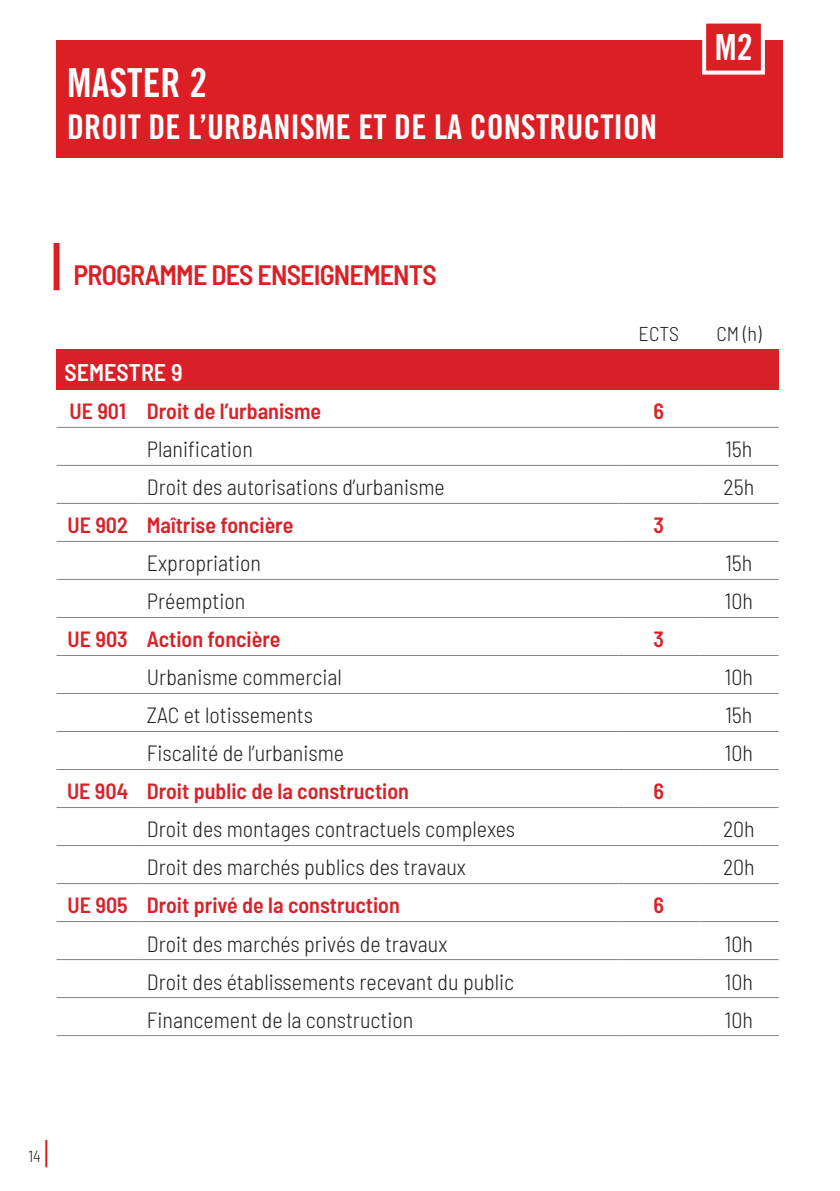
<style>
.page{position:relative;width:840px;height:1191px;background:#fff}
.page>*{position:absolute;margin:0;border:0;box-sizing:border-box;transform-origin:0 0}
.t1{font:40px "Trade Gothic LT Std Bd Cn 20";color:#fff}
.t2{font:36px "Trade Gothic LT Std Bd Cn 20";color:#fff}
.t3{font:34px "Trade Gothic LT Std Bd Cn 20";color:#fff}
.t4{font:600 semi-condensed 28px "Barlow";letter-spacing:-.03em;color:#db1f25}
.t5{font:600 semi-condensed 24px "Barlow";color:#fff}
.t6{font:300 semi-condensed 22px "Barlow";color:#231f20}
.t7{font:600 semi-condensed 22px "Barlow";color:#d9212a}
.t8{font:600 semi-condensed 22px "Barlow";color:#db1f25}
.t9{font:300 semi-condensed 20px "Barlow";color:#231f20}
.t10{font:300 semi-condensed 16px "Barlow";color:#231f20}
</style>
<div class="page">
<hr style="left:45px;top:1140px;width:2px;height:27px;background:#db1f25">
<div style="left:57px;top:349px;width:721px;height:40px;background:#d92028"></div>
<hr style="left:57px;top:465px;width:82px;height:1px;background:#808285">
<hr style="left:139px;top:465px;width:479px;height:1px;background:#808285">
<hr style="left:618px;top:465px;width:80px;height:1px;background:#808285">
<hr style="left:698px;top:465px;width:80px;height:1px;background:#808285">
<hr style="left:57px;top:427px;width:82px;height:1px;background:#808285">
<hr style="left:139px;top:427px;width:479px;height:1px;background:#808285">
<hr style="left:618px;top:427px;width:80px;height:1px;background:#808285">
<hr style="left:698px;top:427px;width:80px;height:1px;background:#808285">
<hr style="left:57px;top:541px;width:82px;height:1px;background:#808285">
<hr style="left:139px;top:541px;width:479px;height:1px;background:#808285">
<hr style="left:618px;top:541px;width:80px;height:1px;background:#808285">
<hr style="left:698px;top:541px;width:80px;height:1px;background:#808285">
<hr style="left:57px;top:579px;width:82px;height:1px;background:#808285">
<hr style="left:139px;top:579px;width:479px;height:1px;background:#808285">
<hr style="left:618px;top:579px;width:80px;height:1px;background:#808285">
<hr style="left:698px;top:579px;width:80px;height:1px;background:#808285">
<hr style="left:57px;top:655px;width:82px;height:1px;background:#808285">
<hr style="left:139px;top:655px;width:479px;height:1px;background:#808285">
<hr style="left:618px;top:655px;width:80px;height:1px;background:#808285">
<hr style="left:698px;top:655px;width:80px;height:1px;background:#808285">
<hr style="left:57px;top:693px;width:82px;height:1px;background:#808285">
<hr style="left:139px;top:693px;width:479px;height:1px;background:#808285">
<hr style="left:618px;top:693px;width:80px;height:1px;background:#808285">
<hr style="left:698px;top:693px;width:80px;height:1px;background:#808285">
<hr style="left:57px;top:731px;width:82px;height:1px;background:#808285">
<hr style="left:139px;top:731px;width:479px;height:1px;background:#808285">
<hr style="left:618px;top:731px;width:80px;height:1px;background:#808285">
<hr style="left:698px;top:731px;width:80px;height:1px;background:#808285">
<hr style="left:57px;top:769px;width:82px;height:1px;background:#808285">
<hr style="left:139px;top:769px;width:479px;height:1px;background:#808285">
<hr style="left:618px;top:769px;width:80px;height:1px;background:#808285">
<hr style="left:698px;top:769px;width:80px;height:1px;background:#808285">
<hr style="left:57px;top:807px;width:82px;height:1px;background:#808285">
<hr style="left:139px;top:807px;width:479px;height:1px;background:#808285">
<hr style="left:618px;top:807px;width:80px;height:1px;background:#808285">
<hr style="left:698px;top:807px;width:80px;height:1px;background:#808285">
<hr style="left:57px;top:845px;width:82px;height:1px;background:#808285">
<hr style="left:139px;top:845px;width:479px;height:1px;background:#808285">
<hr style="left:618px;top:845px;width:80px;height:1px;background:#808285">
<hr style="left:698px;top:845px;width:80px;height:1px;background:#808285">
<hr style="left:57px;top:883px;width:82px;height:1px;background:#808285">
<hr style="left:139px;top:883px;width:479px;height:1px;background:#808285">
<hr style="left:618px;top:883px;width:80px;height:1px;background:#808285">
<hr style="left:698px;top:883px;width:80px;height:1px;background:#808285">
<hr style="left:57px;top:921px;width:82px;height:1px;background:#808285">
<hr style="left:139px;top:921px;width:479px;height:1px;background:#808285">
<hr style="left:618px;top:921px;width:80px;height:1px;background:#808285">
<hr style="left:698px;top:921px;width:80px;height:1px;background:#808285">
<hr style="left:57px;top:959px;width:82px;height:1px;background:#808285">
<hr style="left:139px;top:959px;width:479px;height:1px;background:#808285">
<hr style="left:618px;top:959px;width:80px;height:1px;background:#808285">
<hr style="left:698px;top:959px;width:80px;height:1px;background:#808285">
<hr style="left:57px;top:997px;width:82px;height:1px;background:#808285">
<hr style="left:139px;top:997px;width:479px;height:1px;background:#808285">
<hr style="left:618px;top:997px;width:80px;height:1px;background:#808285">
<hr style="left:698px;top:997px;width:80px;height:1px;background:#808285">
<hr style="left:57px;top:1035px;width:82px;height:1px;background:#808285">
<hr style="left:139px;top:1035px;width:479px;height:1px;background:#808285">
<hr style="left:618px;top:1035px;width:80px;height:1px;background:#808285">
<hr style="left:698px;top:1035px;width:80px;height:1px;background:#808285">
<hr style="left:57px;top:503px;width:82px;height:1px;background:#808285">
<hr style="left:139px;top:503px;width:479px;height:1px;background:#808285">
<hr style="left:618px;top:503px;width:80px;height:1px;background:#808285">
<hr style="left:698px;top:503px;width:80px;height:1px;background:#808285">
<hr style="left:57px;top:617px;width:82px;height:1px;background:#808285">
<hr style="left:139px;top:617px;width:479px;height:1px;background:#808285">
<hr style="left:618px;top:617px;width:80px;height:1px;background:#808285">
<hr style="left:698px;top:617px;width:80px;height:1px;background:#808285">
<div style="left:54px;top:243px;width:6px;height:47px;background:#db1f25"></div>
<div style="left:57px;top:40px;width:725px;height:117px;background:#db1f25"></div>
<div style="left:701px;top:20px;width:63px;height:55px;background:#db1f25;border:4px solid #fff"></div>
<h1 class="t1" style="left:67px;top:59px;width:141px">MASTER 2</h1>
<h3 class="t3" style="left:67px;top:106px;width:591px">DROIT DE L’URBANISME ET DE LA CONSTRUCTION</h3>
<h2 class="t2" style="left:714px;top:25px;width:39px">M2</h2>
<p class="t4" style="left:74px;top:254px;width:364px">PROGRAMME DES ENSEIGNEMENTS</p>
<p class="t9" style="left:638px;top:320px;width:42px">ECTS</p>
<p class="t9" style="left:716px;top:320px;width:47px">CM (h)</p>
<p class="t5" style="left:65px;top:355px;width:119px">SEMESTRE 9</p>
<p class="t7" style="left:69px;top:395px;width:253px">UE 901 Droit de l’urbanisme</p>
<p class="t8" style="left:653px;top:395px;width:12px">6</p>
<p class="t6" style="left:147px;top:434px;width:107px">Planification</p>
<p class="t6" style="left:725px;top:434px;width:29px">15h</p>
<p class="t6" style="left:147px;top:472px;width:299px">Droit des autorisations d’urbanisme</p>
<p class="t6" style="left:723px;top:472px;width:32px">25h</p>
<p class="t7" style="left:67px;top:509px;width:227px">UE 902 Maîtrise foncière</p>
<p class="t8" style="left:653px;top:509px;width:12px">3</p>
<p class="t6" style="left:147px;top:548px;width:116px">Expropriation</p>
<p class="t6" style="left:725px;top:548px;width:29px">15h</p>
<p class="t6" style="left:147px;top:586px;width:100px">Préemption</p>
<p class="t6" style="left:724px;top:586px;width:30px">10h</p>
<p class="t7" style="left:68px;top:623px;width:214px">UE 903 Action foncière</p>
<p class="t8" style="left:653px;top:623px;width:12px">3</p>
<p class="t6" style="left:147px;top:661px;width:196px">Urbanisme commercial</p>
<p class="t6" style="left:724px;top:661px;width:30px">10h</p>
<p class="t6" style="left:147px;top:699px;width:167px">ZAC et lotissements</p>
<p class="t6" style="left:725px;top:699px;width:29px">15h</p>
<p class="t6" style="left:147px;top:737px;width:198px">Fiscalité de l’urbanisme</p>
<p class="t6" style="left:724px;top:737px;width:30px">10h</p>
<p class="t7" style="left:67px;top:775px;width:343px">UE 904 Droit public de la construction</p>
<p class="t8" style="left:653px;top:775px;width:12px">6</p>
<p class="t6" style="left:147px;top:813px;width:369px">Droit des montages contractuels complexes</p>
<p class="t6" style="left:722px;top:813px;width:33px">20h</p>
<p class="t6" style="left:147px;top:851px;width:320px">Droit des marchés publics des travaux</p>
<p class="t6" style="left:722px;top:851px;width:33px">20h</p>
<p class="t7" style="left:68px;top:889px;width:333px">UE 905 Droit privé de la construction</p>
<p class="t8" style="left:653px;top:889px;width:12px">6</p>
<p class="t6" style="left:147px;top:927px;width:302px">Droit des marchés privés de travaux</p>
<p class="t6" style="left:724px;top:927px;width:30px">10h</p>
<p class="t6" style="left:147px;top:965px;width:369px">Droit des établissements recevant du public</p>
<p class="t6" style="left:724px;top:965px;width:30px">10h</p>
<p class="t6" style="left:147px;top:1003px;width:268px">Financement de la construction</p>
<p class="t6" style="left:724px;top:1003px;width:30px">10h</p>
<p class="t10" style="left:28px;top:1144px;width:14px">14</p>
</div>
